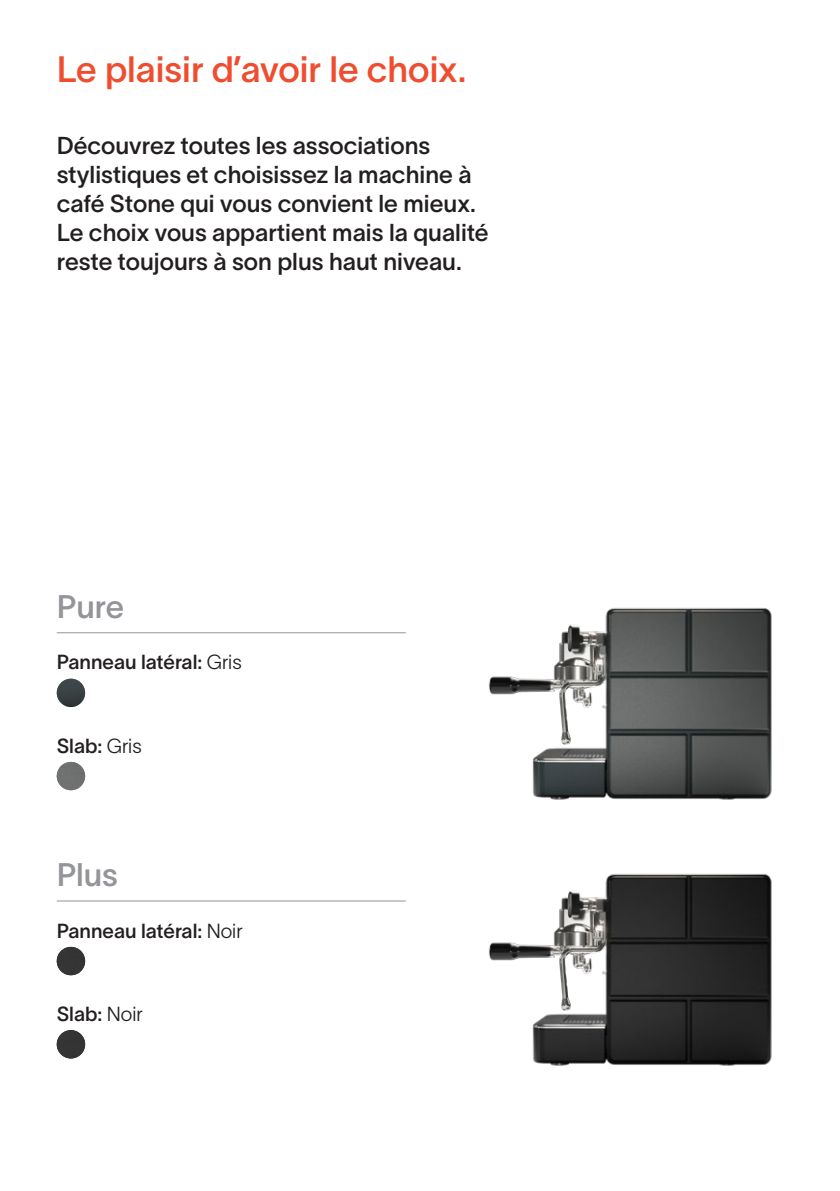
<style>
.page{position:relative;width:840px;height:1191px;background:#fff}
.page>*{position:absolute;margin:0;border:0;box-sizing:border-box;transform-origin:0 0}
.t1{font:36px "TWK Lausanne 500";color:#ef4d2f}
.t2{font:32px "TWK Lausanne 500";color:#939598}
.t3{font:24px/28.8px "TWK Lausanne 500";color:#231f20}
.t4{font:20px "TWK Lausanne 500";color:#231f20}
.s1{font-family:"TWK Lausanne 200"}
</style>
<div class="page">
<hr style="left:57px;top:632px;width:348px;height:1px;background:#939598">
<img style="left:57px;top:678px;width:28px;height:29px;border-radius:14px">
<img style="left:57px;top:762px;width:28px;height:28px;border-radius:14px">
<hr style="left:57px;top:900px;width:348px;height:1px;background:#939598">
<img style="left:57px;top:947px;width:28px;height:28px;border-radius:14px">
<img style="left:57px;top:1030px;width:28px;height:28px;border-radius:14px">
<img style="left:489px;top:607px;width:283px;height:193px">
<img style="left:489px;top:873px;width:283px;height:193px">
<h1 class="t1" style="left:57px;top:44px;width:411px">Le plaisir d’avoir le choix.</h1>
<p class="t3" style="left:57px;top:130px;width:433px">Découvrez toutes les associations stylistiques et choisissez la machine à café Stone qui vous convient le mieux.<br>Le choix vous appartient mais la qualité reste toujours à son plus haut niveau.</p>
<h2 class="t2" style="left:57px;top:584px;width:69px">Pure</h2>
<p class="t4" style="left:57px;top:648px;width:186px">Panneau latéral: <span class="s1">Gris</span></p>
<p class="t4" style="left:57px;top:731px;width:86px">Slab: <span class="s1">Gris</span></p>
<h2 class="t2" style="left:57px;top:852px;width:63px">Plus</h2>
<p class="t4" style="left:57px;top:916px;width:187px">Panneau latéral: <span class="s1">Noir</span></p>
<p class="t4" style="left:57px;top:999px;width:88px">Slab: <span class="s1">Noir</span></p>
</div>
